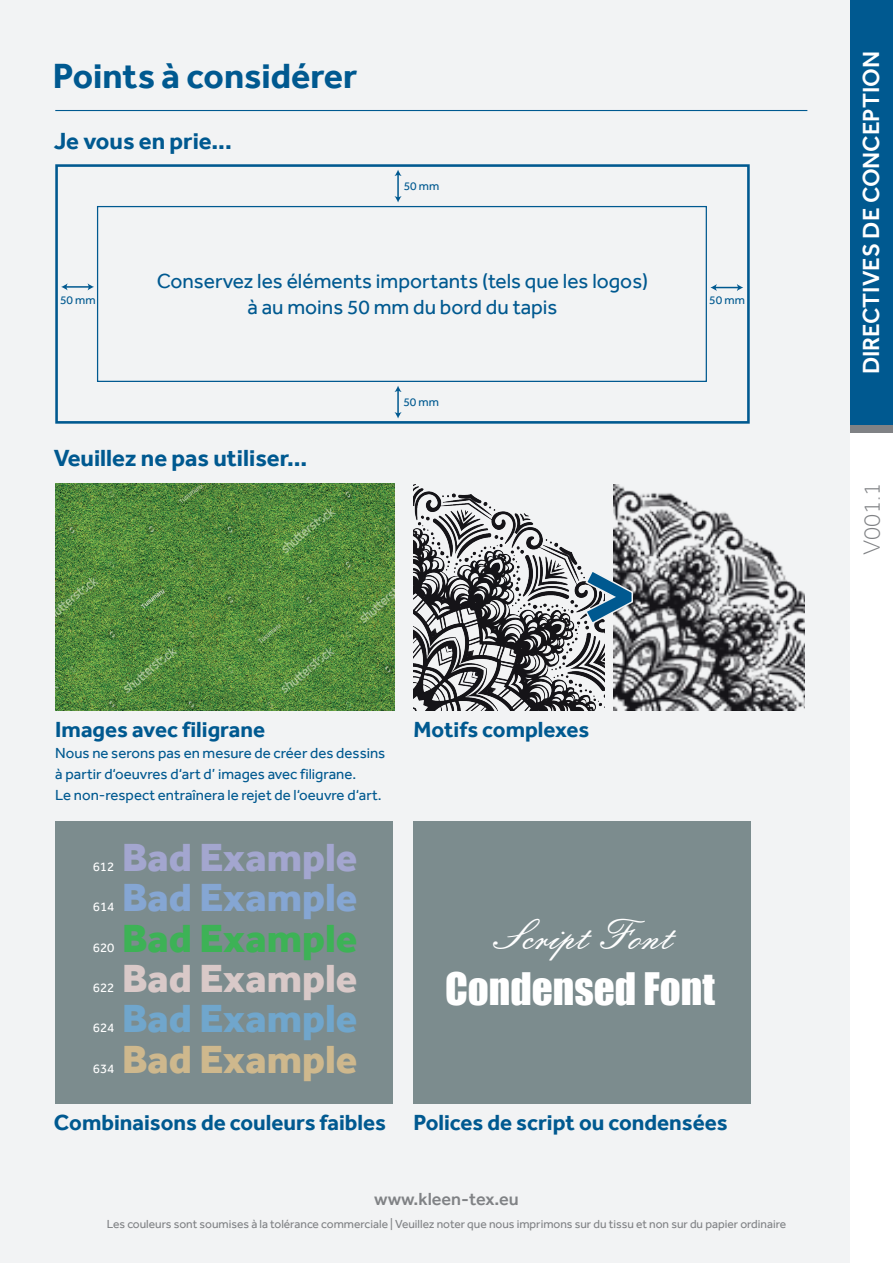
<style>
.page{position:relative;width:893px;height:1263px;background:#f2f3f4}
.page>*{position:absolute;margin:0;border:0;box-sizing:border-box;transform-origin:0 0}
.t1{font:41.1px "Impact";color:#fff}
.t2{font:41.1px "Embassy BT";color:#fff}
.t3{font:800 40.35px "Effra";color:#a3a6cf}
.t4{font:800 40.35px "Effra";color:#85a6d3}
.t5{font:800 40.35px "Effra";color:#3db256}
.t6{font:800 40.35px "Effra";color:#d9c9c8}
.t7{font:800 40.35px "Effra";color:#70a6cc}
.t8{font:800 40.35px "Effra";color:#ceb88d}
.t9{font:700 36px "Effra";color:#005990}
.t10{font:700 24px "Effra";color:#005990}
.t11{font:500 24px "Effra";color:#fff}
.t12{font:300 24px "Effra";color:#808285}
.t13{font:700 22.5px "Effra";color:#005990}
.t14{font:21px/25.2px "Effra";color:#005990;text-align:center}
.t15{font:500 18px "Effra";color:#808285}
.t16{font:15px/21px "Effra";color:#005990}
.t17{font:13.2px "Effra";color:#fff}
.t18{font:12px "Effra";color:#808285}
.t19{font:12px "Effra";color:#005990}
</style>
<div class="page">
<div style="left:850px;top:0;width:43px;height:425px;background:#005990"></div>
<div style="left:850px;top:425px;width:43px;height:9px;background:#808285"></div>
<div style="left:850px;top:434px;width:43px;height:829px;background:#fff"></div>
<hr style="left:55px;top:110px;width:752px;height:1px;background:#005990">
<div style="left:55px;top:164px;width:695px;height:260px;border:3px solid #005990"></div>
<div style="left:97px;top:206px;width:610px;height:176px;border:1px solid #005990"></div>
<hr style="left:397px;top:174px;width:2px;height:24px;background:#005990">
<svg style="left:394px;top:196px;width:8px;height:6px"></svg>
<svg style="left:394px;top:170px;width:8px;height:6px"></svg>
<hr style="left:397px;top:390px;width:2px;height:24px;background:#005990">
<svg style="left:394px;top:412px;width:8px;height:6px"></svg>
<svg style="left:394px;top:386px;width:8px;height:6px"></svg>
<hr style="left:66px;top:286px;width:23px;height:2px;background:#005990">
<svg style="left:61px;top:283px;width:7px;height:7px"></svg>
<svg style="left:88px;top:283px;width:6px;height:7px"></svg>
<svg style="left:710px;top:284px;width:33px;height:7px"></svg>
<img style="left:55px;top:484px;width:339px;height:226px">
<img style="left:413px;top:485px;width:192px;height:225px">
<img style="left:613px;top:485px;width:192px;height:225px">
<svg style="left:584px;top:569px;width:50px;height:56px"></svg>
<div style="left:55px;top:821px;width:337px;height:283px;background:#7c8c8e"></div>
<div style="left:413px;top:821px;width:337px;height:283px;background:#7c8c8e"></div>
<h3 class="t9" style="left:53px;top:54px;width:306px">Points à considérer</h3>
<h3 class="t10" style="left:54px;top:126px;width:180px">Je vous en prie...</h3>
<p class="t19" style="left:404px;top:178px;width:37px">50 mm</p>
<h3 class="t14" style="left:157px;top:268px;width:493px">Conservez les éléments importants (tels que les logos) à au moins 50 mm du bord du tapis</h3>
<p class="t19" style="left:60px;top:293px;width:37px">50 mm</p>
<p class="t19" style="left:709px;top:293px;width:37px">50 mm</p>
<h3 class="t10" style="left:54px;top:443px;width:255px">Veuillez ne pas utiliser...</h3>
<p class="t19" style="left:403px;top:395px;width:37px">50 mm</p>
<h3 class="t13" style="left:55px;top:716px;width:211px">Images avec filigrane</h3>
<h3 class="t13" style="left:413px;top:716px;width:177px">Motifs complexes</h3>
<p class="t16" style="left:55px;top:742px;width:332px">Nous ne serons pas en mesure de créer des dessins à partir d‘oeuvres d‘art d’ images avec filigrane.<br>Le non-respect entraînera le rejet de l‘oeuvre d‘art.</p>
<p class="t17" style="left:93px;top:859px;width:23px">612</p>
<p class="t17" style="left:93px;top:899px;width:23px">614</p>
<p class="t17" style="left:93px;top:939px;width:23px">620</p>
<p class="t17" style="left:93px;top:980px;width:23px">622</p>
<p class="t17" style="left:93px;top:1020px;width:23px">624</p>
<h2 class="t3" style="left:122px;top:833px;width:237px">Bad Example</h2>
<h2 class="t4" style="left:122px;top:874px;width:237px">Bad Example</h2>
<h2 class="t5" style="left:122px;top:914px;width:237px">Bad Example</h2>
<h2 class="t6" style="left:122px;top:954px;width:237px">Bad Example</h2>
<h2 class="t7" style="left:122px;top:995px;width:237px">Bad Example</h2>
<h2 class="t8" style="left:122px;top:1035px;width:237px">Bad Example</h2>
<h3 class="t13" style="left:54px;top:1108px;width:334px">Combinaisons de couleurs faibles</h3>
<p class="t17" style="left:93px;top:1060px;width:23px">634</p>
<h1 class="t2" style="left:496px;top:909px;width:177px">Script Font</h1>
<h1 class="t1" style="left:445px;top:957px;width:271px">Condensed Font</h1>
<h3 class="t13" style="left:413px;top:1108px;width:316px">Polices de script ou condensées</h3>
<p class="t15" style="left:374px;top:1188px;width:146px">www.kleen-tex.eu</p>
<p class="t18" style="left:107px;top:1217px;width:681px">Les couleurs sont soumises à la tolérance commerciale | Veuillez noter que nous imprimons sur du tissu et non sur du papier ordinaire</p>
<h3 class="t11" style="left:857px;top:374px;width:325px;rotate:-90deg">DIRECTIVES DE CONCEPTION</h3>
<h3 class="t12" style="left:857px;top:555px;width:74px;rotate:-90deg">V001.1</h3>
</div>
